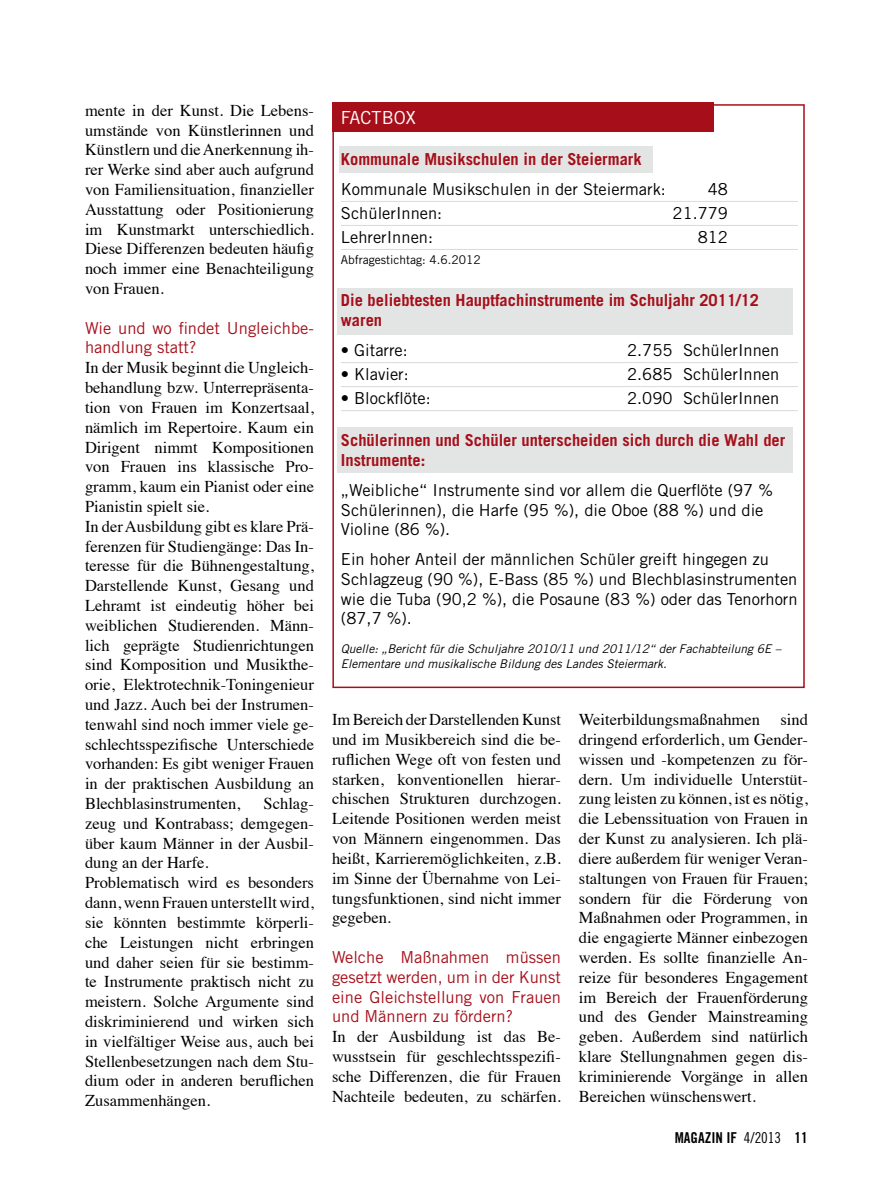
<style>
.page{position:relative;width:893px;height:1191px;background:#fff}
.page>*{position:absolute;margin:0;border:0;box-sizing:border-box;transform-origin:0 0}
.t1{font:18px "Trade Gothic";color:#fff}
.t2{font:16.5px/19.8px "Times";color:#000;text-align:justify}
.t3{font:16.5px/19.8px "Trade Gothic";color:#000}
.t4{font:700 16.5px/19.8px "Trade Gothic";color:#a60f1a}
.t5{font:16.5px/19.8px "Trade Gothic";color:#a60f1a}
.t6{font:15px "Trade Gothic Bold Cond Twenty";color:#000}
.t7{font:italic 12px/14.4px "Trade Gothic";color:#000}
.t8{font:12px "Trade Gothic";color:#000}
.s1{font-family:"Trade Gothic Cond Eighteen"}
</style>
<div class="page">
<div style="left:338px;top:428px;width:455px;height:45px;background:#e3e4e4"></div>
<div style="left:338px;top:288px;width:455px;height:46px;background:#e3e4e4"></div>
<div style="left:339px;top:146px;width:313px;height:26px;background:#e3e4e4"></div>
<div style="left:332px;top:102px;width:382px;height:30px;background:#a60f1a"></div>
<hr style="left:341px;top:201px;width:457px;height:1px;background:#d9dadb">
<hr style="left:341px;top:225px;width:457px;height:1px;background:#d9dadb">
<hr style="left:341px;top:249px;width:457px;height:1px;background:#d9dadb">
<hr style="left:341px;top:362px;width:457px;height:1px;background:#d9dadb">
<hr style="left:341px;top:386px;width:457px;height:1px;background:#d9dadb">
<hr style="left:341px;top:410px;width:457px;height:1px;background:#d9dadb">
<p class="t2" style="left:85px;top:99px;width:230px">mente in der Kunst. Die Lebens&shy;umstände von Künstlerinnen und Künstlern und die Anerkennung ih&shy;rer Werke sind aber auch aufgrund von Familiensituation, finanzieller Ausstattung oder Positionierung im Kunstmarkt unterschiedlich.<br>Diese Differenzen bedeuten häufig noch immer eine Benachteiligung von Frauen.</p>
<p class="t5" style="left:85px;top:318px;width:230px">Wie und wo findet Ungleichbe&shy;handlung statt?</p>
<p class="t2" style="left:85px;top:356px;width:230px;text-align:left">In der Musik beginnt die Ungleich&shy;behandlung bzw. Unterrepräsenta&shy;tion von Frauen im Konzertsaal, nämlich im Repertoire. Kaum ein<br>Dirigent nimmt Kompositionen von Frauen ins klassische Pro&shy;gramm, kaum ein Pianist oder eine<br>Pianistin spielt sie.<br>In der Ausbildung gibt es klare Prä&shy;ferenzen für Studiengänge: Das In&shy;teresse für die Bühnengestaltung,<br>Darstellende Kunst, Gesang und<br>Lehramt ist eindeutig höher bei weiblichen Studierenden. Männ&shy;lich geprägte Studienrichtungen sind Komposition und Musikthe&shy;orie, Elektrotechnik-Toningenieur und Jazz. Auch bei der Instrumen&shy;tenwahl sind noch immer viele ge&shy;schlechtsspezifische Unterschiede vorhanden: Es gibt weniger Frauen in der praktischen Ausbildung an<br>Blechblasinstrumenten,</p>
<p class="t2" style="left:85px;top:792px;width:230px;text-align:left;text-indent:179px">Schlag&shy;zeug und Kontrabass; demgegen&shy;über kaum Männer in der Ausbil&shy;dung an der Harfe.<br>Problematisch wird es besonders dann, wenn Frauen unterstellt wird, sie könnten bestimmte körperli&shy;che Leistungen nicht erbringen und daher seien für sie bestimm&shy;te Instrumente praktisch nicht zu meistern. Solche Argumente sind diskriminierend und wirken sich in vielfältiger Weise aus, auch bei<br>Stellenbesetzungen nach dem Stu&shy;dium oder in anderen beruflichen<br>Zusammenhängen.</p>
<p class="t1" style="left:341px;top:107px;width:76px">Factbox</p>
<p class="t4" style="left:341px;top:149px;width:302px">Kommunale Musikschulen in der Steiermark</p>
<p class="t3" style="left:341px;top:179px;width:326px">Kommunale Musikschulen in der Steiermark:</p>
<p class="t3" style="left:708px;top:179px;width:22px">48</p>
<p class="t3" style="left:341px;top:203px;width:103px">SchülerInnen:</p>
<p class="t3" style="left:673px;top:203px;width:57px">21.779</p>
<p class="t3" style="left:341px;top:227px;width:94px">LehrerInnen:</p>
<p class="t3" style="left:698px;top:227px;width:32px">812</p>
<p class="t8" style="left:341px;top:252px;width:141px">Abfragestichtag: 4.6.2012</p>
<p class="t4" style="left:341px;top:290px;width:420px">Die beliebtesten Hauptfachinstrumente im Schuljahr 2011/12 waren</p>
<p class="t3" style="left:341px;top:340px;width:68px">• Gitarre:</p>
<p class="t3" style="left:627px;top:340px;width:154px">2.755 SchülerInnen</p>
<p class="t3" style="left:341px;top:364px;width:69px">• Klavier:</p>
<p class="t3" style="left:627px;top:364px;width:154px">2.685 SchülerInnen</p>
<p class="t3" style="left:341px;top:388px;width:91px">• Blockflöte:</p>
<p class="t3" style="left:627px;top:388px;width:154px">2.090 SchülerInnen</p>
<p class="t4" style="left:341px;top:430px;width:446px">Schülerinnen und Schüler unterscheiden sich durch die Wahl der<br>Instrumente:</p>
<p class="t3" style="left:341px;top:480px;width:434px">„Weibliche“ Instrumente sind vor allem die Querflöte (97 %<br>Schülerinnen), die Harfe (95 %), die Oboe (88 %) und die<br>Violine (86 %).</p>
<p class="t3" style="left:341px;top:549px;width:458px">Ein hoher Anteil der männlichen Schüler greift hingegen zu Schlagzeug (90 %), E-Bass (85 %) und Blechblasinstrumenten wie die Tuba (90,2 %), die Posaune (83 %) oder das Tenorhorn (87,7 %).</p>
<p class="t7" style="left:341px;top:641px;width:441px">Quelle: „Bericht für die Schuljahre 2010/11 und 2011/12“ der Fachabteilung 6E –<br>Elementare und musikalische Bildung des Landes Steiermark.</p>
<p class="t2" style="left:332px;top:708px;width:230px">Im Bereich der Darstellenden Kunst und im Musikbereich sind die be&shy;ruflichen Wege oft von festen und starken, konventionellen hierar&shy;chischen Strukturen durchzogen.<br>Leitende Positionen werden meist von Männern eingenommen. Das heißt, Karrieremöglichkeiten, z.B. im Sinne der Übernahme von Lei&shy;tungsfunktionen, sind nicht immer gegeben.</p>
<p class="t5" style="left:332px;top:947px;width:230px;text-align:justify">Welche Maßnahmen müssen gesetzt werden, um in der Kunst eine Gleichstellung von Frauen und Männern zu fördern?</p>
<p class="t2" style="left:332px;top:1025px;width:230px">In der Ausbildung ist das Be&shy;wusstsein für geschlechtsspezifi&shy;sche Differenzen, die für Frauen Nachteile bedeuten, zu schärfen.</p>
<p class="t2" style="left:579px;top:708px;width:230px">Weiterbildungsmaßnahmen sind dringend erforderlich, um Gender&shy;wissen und -kompetenzen zu för&shy;dern. Um individuelle Unterstüt&shy;zung leisten zu können, ist es nötig, die Lebenssituation von Frauen in der Kunst zu analysieren. Ich plä&shy;diere außerdem für weniger Veran&shy;staltungen von Frauen für Frauen; sondern für die Förderung von Maßnahmen oder Programmen, in die engagierte Männer einbezogen werden. Es sollte finanzielle An&shy;reize für besonderes Engagement im Bereich der Frauenförderung und des Gender Mainstreaming geben. Außerdem sind natürlich klare Stellungnahmen gegen dis&shy;kriminierende Vorgänge in allen Bereichen wünschenswert.</p>
<p class="t6" style="left:675px;top:1128px;width:135px">MAGAZIN IF <span class="s1">4/2013</span> 11</p>
</div>
